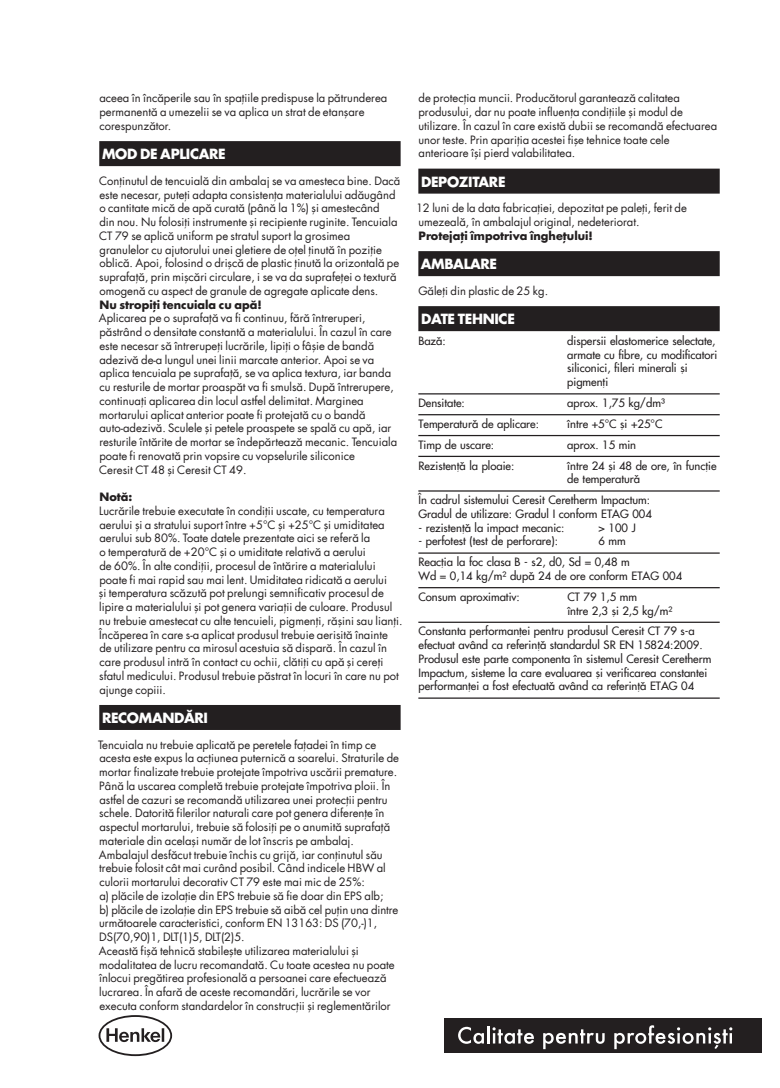
<style>
.page{position:relative;width:780px;height:1088px;background:#fff}
.page>*{position:absolute;margin:0;border:0;box-sizing:border-box;transform-origin:0 0}
.t1{font:700 13.75px "Futura Std";letter-spacing:-.025em;color:#fff}
.t2{font:11.25px/13.8px "Futura Std";color:#231f20}
.t3{font:11.25px/13.8px "Futura Portos";color:#231f20}
.t4{font:700 11.25px "Futura Std";color:#231f20}
</style>
<div class="page">
<div style="left:444px;top:1018px;width:318px;height:35px;background:#231f20"></div>
<svg style="left:458px;top:1026px;width:76px;height:18px"></svg>
<svg style="left:543px;top:1029px;width:61px;height:20px"></svg>
<svg style="left:614px;top:1025px;width:118px;height:24px"></svg>
<svg style="left:99px;top:1015px;width:73px;height:41px"></svg>
<div style="left:99px;top:141px;width:301px;height:25px;background:#231f20"></div>
<div style="left:99px;top:705px;width:301px;height:25px;background:#231f20"></div>
<div style="left:418px;top:169px;width:301px;height:25px;background:#231f20"></div>
<div style="left:418px;top:251px;width:301px;height:25px;background:#231f20"></div>
<div style="left:418px;top:306px;width:301px;height:25px;background:#231f20"></div>
<hr style="left:418px;top:393px;width:301px;height:1px;background:#231f20">
<hr style="left:418px;top:414px;width:301px;height:1px;background:#231f20">
<hr style="left:418px;top:435px;width:301px;height:1px;background:#231f20">
<hr style="left:418px;top:456px;width:301px;height:1px;background:#231f20">
<hr style="left:418px;top:490px;width:301px;height:2px;background:#231f20">
<hr style="left:418px;top:552px;width:301px;height:2px;background:#231f20">
<hr style="left:418px;top:587px;width:301px;height:1px;background:#231f20">
<hr style="left:418px;top:622px;width:301px;height:1px;background:#231f20">
<hr style="left:418px;top:697px;width:301px;height:2px;background:#231f20">
<p class="t2" style="left:99px;top:91px;width:289px">aceea în încăperile sau în spațiile predispuse la pătrunderea permanentă a umezelii se va aplica un strat de etanșare corespunzător.</p>
<p class="t1" style="left:102px;top:145px;width:93px">Mod de aplicare</p>
<p class="t2" style="left:99px;top:174px;width:302px">Conținutul de tencuială din ambalaj se va amesteca bine. Dacă este necesar, puteți adapta consistența materialului adăugând o cantitate mică de apă curată (până la 1%) și amestecând<br>din nou. Nu folosiți instrumente și recipiente ruginite. Tencuiala CT 79 se aplică uniform pe stratul suport la grosimea granulelor cu ajutorului unei gletiere de oțel ținută în poziție oblică. Apoi, folosind o drișcă de plastic ținută la orizontală pe suprafață, prin mișcări circulare, i se va da suprafeței o textură omogenă cu aspect de granule de agregate aplicate dens.</p>
<p class="t4" style="left:99px;top:297px;width:164px">Nu stropiți tencuiala cu apă!</p>
<p class="t2" style="left:99px;top:311px;width:300px">Aplicarea pe o suprafață va fi continuu, fără întreruperi, păstrând o densitate constantă a materialului. În cazul în care este necesar să întrerupeți lucrările, lipiți o fâșie de bandă adezivă de-a lungul unei linii marcate anterior. Apoi se va aplica tencuiala pe suprafață, se va aplica textura, iar banda cu resturile de mortar proaspăt va fi smulsă. După întrerupere, continuați aplicarea din locul astfel delimitat. Marginea mortarului aplicat anterior poate fi protejată cu o bandă auto-adezivă. Sculele și petele proaspete se spală cu apă, iar resturile întărite de mortar se îndepărtează mecanic. Tencuiala poate fi renovată prin vopsire cu vopselurile siliconice<br>Ceresit CT 48 și Ceresit CT 49.</p>
<p class="t4" style="left:99px;top:489px;width:34px">Notă:</p>
<p class="t2" style="left:99px;top:504px;width:305px">Lucrările trebuie executate în condiții uscate, cu temperatura aerului și a stratului suport între +5°C și +25°C și umiditatea aerului sub 80%. Toate datele prezentate aici se referă la<br>o temperatură de +20°C și o umiditate relativă a aerului<br>de 60%. În alte condiții, procesul de întărire a materialului poate fi mai rapid sau mai lent. Umiditatea ridicată a aerului<br>și temperatura scăzută pot prelungi semnificativ procesul de lipire a materialului și pot genera variații de culoare. Produsul nu trebuie amestecat cu alte tencuieli, pigmenți, rășini sau lianți.<br>Încăperea în care s-a aplicat produsul trebuie aerisită înainte de utilizare pentru ca mirosul acestuia să dispară. În cazul în care produsul intră în contact cu ochii, clătiți cu apă și cereți sfatul medicului. Produsul trebuie păstrat în locuri în care nu pot ajunge copiii.</p>
<p class="t1" style="left:102px;top:708px;width:107px">RECOMANDĂRI</p>
<p class="t2" style="left:98px;top:738px;width:302px">Tencuiala nu trebuie aplicată pe peretele fațadei în timp ce acesta este expus la acțiunea puternică a soarelui. Straturile de mortar finalizate trebuie protejate împotriva uscării premature.<br>Până la uscarea completă trebuie protejate împotriva ploii. În astfel de cazuri se recomandă utilizarea unei protecții pentru schele. Datorită filerilor naturali care pot genera diferențe în aspectul mortarului, trebuie să folosiți pe o anumită suprafață materiale din același număr de lot înscris pe ambalaj.<br>Ambalajul desfăcut trebuie închis cu grijă, iar conținutul său trebuie folosit cât mai curând posibil. Când indicele HBW al culorii mortarului decorativ CT 79 este mai mic de 25%:<br>a) plăcile de izolație din EPS trebuie să fie doar din EPS alb;<br>b) plăcile de izolație din EPS trebuie să aibă cel puțin una dintre următoarele caracteristici, conform EN 13163: DS (70,-)1, DS(70,90)1, DLT(1)5, DLT(2)5.<br>Această fișă tehnică stabilește utilizarea materialului și modalitatea de lucru recomandată. Cu toate acestea nu poate înlocui pregătirea profesională a persoanei care efectuează lucrarea. În afară de aceste recomandări, lucrările se vor executa conform standardelor în construcții și reglementărilor</p>
<p class="t2" style="left:418px;top:91px;width:300px">de protecția muncii. Producătorul garantează calitatea produsului, dar nu poate influența condițiile și modul de utilizare. În cazul în care există dubii se recomandă efectuarea unor teste. Prin apariția acestei fișe tehnice toate cele anterioare își pierd valabilitatea.</p>
<p class="t1" style="left:421px;top:172px;width:28px">DEPOZ</p>
<p class="t1" style="left:468px;top:172px;width:39px">ITARE</p>
<p class="t2" style="left:416px;top:201px;width:272px">12 luni de la data fabricației, depozitat pe paleți, ferit de umezeală, în ambalajul original, nedeteriorat.</p>
<p class="t4" style="left:418px;top:228px;width:176px">Protejați împotriva înghețului!</p>
<p class="t1" style="left:421px;top:255px;width:78px">AMBALARE</p>
<p class="t2" style="left:418px;top:284px;width:131px">Găleți din plastic de 25 kg.</p>
<p class="t1" style="left:421px;top:310px;width:95px">DATE TEHNICE</p>
<p class="t3" style="left:418px;top:334px;width:29px">Bază:</p>
<p class="t3" style="left:567px;top:334px;width:152px">dispersii elastomerice selectate, armate cu fibre, cu modificatori siliconici, fileri minerali și pigmenți</p>
<p class="t3" style="left:418px;top:396px;width:48px">Densitate:</p>
<p class="t3" style="left:567px;top:396px;width:99px">aprox. 1,75 kg/dm³</p>
<p class="t3" style="left:418px;top:417px;width:122px">Temperatură de aplicare:</p>
<p class="t3" style="left:567px;top:417px;width:97px">între +5°C și +25°C</p>
<p class="t3" style="left:418px;top:437px;width:77px">Timp de uscare:</p>
<p class="t3" style="left:567px;top:437px;width:70px">aprox. 15 min</p>
<p class="t3" style="left:418px;top:458px;width:97px">Rezistență la ploaie:</p>
<p class="t3" style="left:567px;top:458px;width:151px">între 24 și 48 de ore, în funcție de temperatură</p>
<p class="t3" style="left:418px;top:493px;width:235px">În cadrul sistemului Ceresit Ceretherm Impactum:<br>Gradul de utilizare: Gradul I conform ETAG 004</p>
<p class="t3" style="left:418px;top:520px;width:147px">- rezistență la impact mecanic:</p>
<p class="t3" style="left:598px;top:520px;width:39px">&gt; 100 J</p>
<p class="t3" style="left:418px;top:534px;width:141px">- perfotest (test de perforare):</p>
<p class="t3" style="left:418px;top:531px;width:213px;line-height:20.9px;text-indent:180px">6 mm<br>Reacția la foc clasa B - s2, d0, Sd = 0,48 m</p>
<p class="t3" style="left:418px;top:565px;width:265px;line-height:20.9px">Wd = 0,14 kg/m² după 24 de ore conform ETAG 004<br>Consum aproximativ:</p>
<p class="t3" style="left:567px;top:590px;width:107px">CT 79 1,5 mm<br>între 2,3 și 2,5 kg/m²</p>
<p class="t3" style="left:418px;top:624px;width:294px">Constanta performanței pentru produsul Ceresit CT 79 s-a efectuat având ca referință standardul SR EN 15824:2009.<br>Produsul este parte componenta în sistemul Ceresit Ceretherm Impactum, sisteme la care evaluarea și verificarea constantei performanței a fost efectuată având ca referință ETAG 04</p>
</div>
